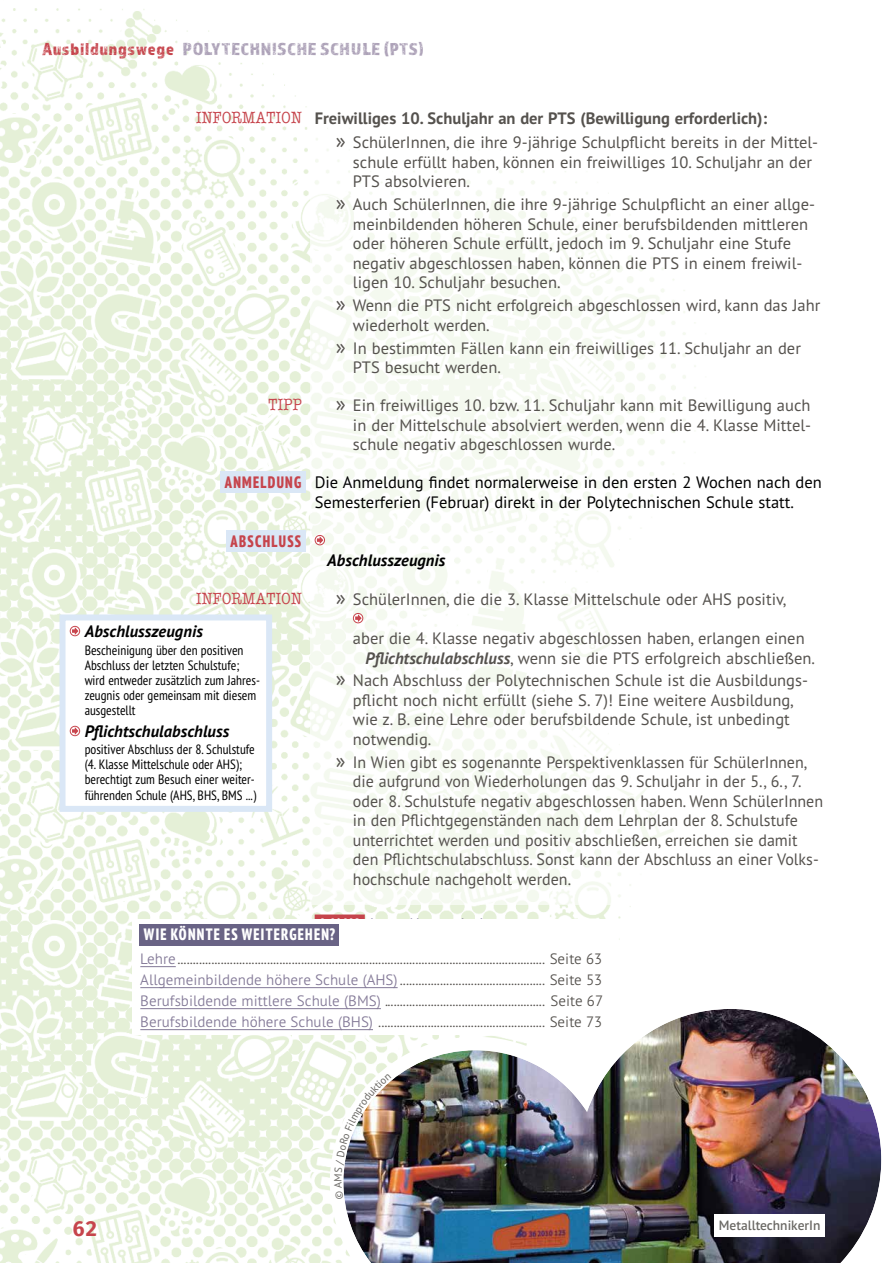
<style>
.page{position:relative;width:893px;height:1263px;background:#fff}
.page>*{position:absolute;margin:0;border:0;box-sizing:border-box;transform-origin:0 0}
.t1{font:700 21px "Fira Mono";color:#c6444c}
.t2{font:18px "Almaq Rough";letter-spacing:.04em;color:#ada2b8}
.t3{font:18px "Almaq Rough";letter-spacing:.04em;color:#c6444c}
.t4{font:16.5px/19.5px "PT Sans Pro";color:#55524e}
.P_Grundtexte_P_Grundtext_Standardeinzug_{font:16.5px/19.5px "PT Sans Pro";color:#000}
.H5_H6_Headlines_H5_Einrückung_Bold_DE{font:700 16.5px "PT Sans Pro";color:#55524e}
.P_Grundtexte_P_Grundtext_Standardeinzug_-2{font:italic 700 16.5px "PT Sans Pro";letter-spacing:.005em;color:#000}
.H4_Headlines_H4_Rausrückung_Information_{font:16.5px "American Typewriter";letter-spacing:.03em;color:#c6444c;scale:.85 1}
.H3_Headlines_H3_Wie_könnte_es_DE{font:800 condensed 16.5px "PT Sans Pro";letter-spacing:.08em;color:#fff}
.H4_Headlines_H4_Rausrückung_Einzeilig_DE{font:800 condensed 16.5px "PT Sans Pro";letter-spacing:.08em;color:#c6444c}
.P_Grundtexte_P_Wie_könnte_es_Grundtext_D{font:300 15px "PT Sans Pro";color:#55524e}
.t5{font:condensed 13.5px/15px "PT Sans Pro";color:#000}
.P_Grundtexte_P_Bildbeschreibung_DE{font:600 13.5px "PT Sans Pro";color:#6a6864}
.s1{font-size:21px}
.s2{font-weight:700;font-style:italic}
.s3{color:#837997}
</style>
<div class="page">
<img style="left:0;top:8px;width:631px;height:1255px">
<div style="left:310px;top:103px;width:522px;height:802px;background:linear-gradient(to right,#f9fcf7,#fff)"></div>
<div style="left:63px;top:617px;width:206px;height:192px;background:#fff"></div>
<div style="left:70px;top:626px;width:10px;height:10px;border:1px solid #c8454d;border-radius:50%"></div>
<svg style="left:72px;top:627px;width:6px;height:8px"></svg>
<div style="left:70px;top:726px;width:10px;height:10px;border:1px solid #c8454d;border-radius:50%"></div>
<svg style="left:72px;top:727px;width:6px;height:8px"></svg>
<div style="left:60px;top:614px;width:212px;height:198px;border:6px solid #dae7f6"></div>
<div style="left:221px;top:471px;width:85px;height:22px;background:#dae7f6"></div>
<div style="left:226px;top:530px;width:80px;height:21px;background:#dae7f6"></div>
<div style="left:315px;top:914px;width:50px;height:20px;background:#c6444c"></div>
<div style="left:132px;top:919px;width:483px;height:116px;background:#fff"></div>
<div style="left:139px;top:924px;width:200px;height:21px;background:#696385"></div>
<hr style="left:140px;top:966px;width:36px;height:1px;background:#837997">
<hr style="left:140px;top:987px;width:258px;height:1px;background:#837997">
<hr style="left:140px;top:1008px;width:241px;height:1px;background:#837997">
<hr style="left:140px;top:1029px;width:233px;height:1px;background:#837997">
<div style="left:315px;top:535px;width:10px;height:10px;border:1px solid #c8454d;border-radius:50%"></div>
<svg style="left:317px;top:536px;width:6px;height:8px"></svg>
<div style="left:353px;top:613px;width:10px;height:10px;border:1px solid #c8454d;border-radius:50%"></div>
<svg style="left:355px;top:614px;width:7px;height:8px"></svg>
<img style="left:323px;top:989px;width:559px;height:274px">
<div style="left:715px;top:1215px;width:110px;height:22px;background:#fff"></div>
<img style="left:334px;top:1073px;width:57px;height:126px">
<p class="t3" style="left:43px;top:38px;width:133px">Ausbildungswege</p>
<p class="t2" style="left:183px;top:38px;width:242px">POLYTECHNISCHE SCHULE (PTS)</p>
<h4 class="H4_Headlines_H4_Rausrückung_Information_" style="left:196px;top:105px;width:126px">INFORMATION</h4>
<h5 class="H5_H6_Headlines_H5_Einrückung_Bold_DE" style="left:315px;top:108px;width:454px">Freiwilliges 10. Schuljahr an der PTS (Bewilligung erforderlich):</h5>
<p class="t4" style="left:353px;top:132px;width:467px;text-indent:-17px"><span class="s1">»</span> SchülerInnen, die ihre 9-jährige Schulpflicht bereits in der Mittel&shy;schule erfüllt haben, können ein freiwilliges 10. Schuljahr an der<br>PTS absolvieren.</p>
<p class="t4" style="left:353px;top:194px;width:464px;text-indent:-17px"><span class="s1">»</span> Auch SchülerInnen, die ihre 9-jährige Schulpflicht an einer allge&shy;meinbildenden höheren Schule, einer berufsbildenden mittleren oder höheren Schule erfüllt, jedoch im 9. Schuljahr eine Stufe negativ abgeschlossen haben, können die PTS in einem freiwil&shy;ligen 10. Schuljahr besuchen.</p>
<p class="t4" style="left:353px;top:295px;width:469px;text-indent:-17px"><span class="s1">»</span> Wenn die PTS nicht erfolgreich abgeschlossen wird, kann das Jahr wiederholt werden.</p>
<p class="t4" style="left:353px;top:338px;width:449px;text-indent:-17px"><span class="s1">»</span> In bestimmten Fällen kann ein freiwilliges 11. Schuljahr an der<br>PTS besucht werden.</p>
<h4 class="H4_Headlines_H4_Rausrückung_Information_" style="left:268px;top:392px;width:41px">TIPP</h4>
<p class="t4" style="left:353px;top:395px;width:460px;text-align:justify;text-indent:-17px"><span class="s1">»</span> Ein freiwilliges 10. bzw. 11. Schuljahr kann mit Bewilligung auch in der Mittelschule absolviert werden, wenn die 4. Klasse Mittel&shy;schule negativ abgeschlossen wurde.</p>
<h4 class="H4_Headlines_H4_Rausrückung_Einzeilig_DE" style="left:225px;top:471px;width:78px">ANMELDUNG</h4>
<p class="P_Grundtexte_P_Grundtext_Standardeinzug_" style="left:315px;top:472px;width:509px">Die Anmeldung findet normalerweise in den ersten 2 Wochen nach den<br>Semesterferien (Februar) direkt in der Polytechnischen Schule statt.</p>
<h4 class="H4_Headlines_H4_Rausrückung_Einzeilig_DE" style="left:231px;top:530px;width:72px">ABSCHLUSS</h4>
<p class="P_Grundtexte_P_Grundtext_Standardeinzug_-2" style="left:327px;top:549px;width:120px">Abschlusszeugnis</p>
<h4 class="H4_Headlines_H4_Rausrückung_Information_" style="left:196px;top:586px;width:126px">INFORMATION</h4>
<p class="t4" style="left:336px;top:589px;width:452px"><span class="s1">»</span> SchülerInnen, die die 3. Klasse Mittelschule oder AHS positiv,</p>
<p class="t4" style="left:366px;top:628px;width:451px;text-indent:-13px">aber die 4. Klasse negativ abgeschlossen haben, erlangen einen<br><span class="s2">Pflichtschulabschluss</span>, wenn sie die PTS erfolgreich abschließen.</p>
<p class="t4" style="left:353px;top:670px;width:457px;text-indent:-17px"><span class="s1">»</span> Nach Abschluss der Polytechnischen Schule ist die Ausbildungs&shy;pflicht noch nicht erfüllt (siehe S. 7)! Eine weitere Ausbildung, wie z. B. eine Lehre oder berufsbildende Schule, ist unbedingt notwendig.</p>
<p class="t4" style="left:353px;top:752px;width:472px;text-indent:-17px"><span class="s1">»</span> In Wien gibt es sogenannte Perspektivenklassen für SchülerInnen, die aufgrund von Wiederholungen das 9. Schuljahr in der 5., 6., 7. oder 8. Schulstufe negativ abgeschlossen haben. Wenn SchülerInnen in den Pflichtgegenständen nach dem Lehrplan der 8. Schulstufe unterrichtet werden und positiv abschließen, erreichen sie damit den Pflichtschulabschluss. Sonst kann der Abschluss an einer Volks&shy;hochschule nachgeholt werden.</p>
<h3 class="H3_Headlines_H3_Wie_könnte_es_DE" style="left:144px;top:924px;width:193px">WIE KÖNNTE ES WEITERGEHEN?</h3>
<p class="P_Grundtexte_P_Wie_könnte_es_Grundtext_D" style="left:140px;top:949px;width:464px"><span class="s3">Lehre</span>....................................................................................................................... Seite 63</p>
<p class="P_Grundtexte_P_Wie_könnte_es_Grundtext_D" style="left:140px;top:970px;width:464px"><span class="s3">Allgemeinbildende höhere Schule (AHS)</span> ............................................... Seite 53</p>
<p class="P_Grundtexte_P_Wie_könnte_es_Grundtext_D" style="left:140px;top:991px;width:464px"><span class="s3">Berufsbildende mittlere Schule (BMS)</span> .................................................... Seite 67</p>
<p class="P_Grundtexte_P_Wie_könnte_es_Grundtext_D" style="left:140px;top:1012px;width:464px"><span class="s3">Berufsbildende höhere Schule (BHS)</span> ...................................................... Seite 73</p>
<p class="P_Grundtexte_P_Grundtext_Standardeinzug_-2" style="left:85px;top:621px;width:120px">Abschlusszeugnis</p>
<p class="t5" style="left:85px;top:642px;width:177px">Bescheinigung über den positiven<br>Abschluss der letzten Schulstufe; wird entweder zusätzlich zum Jahres&shy;zeugnis oder gemeinsam mit diesem ausgestellt</p>
<p class="P_Grundtexte_P_Grundtext_Standardeinzug_-2" style="left:85px;top:721px;width:146px">Pflichtschulabschluss</p>
<p class="t5" style="left:85px;top:742px;width:173px">positiver Abschluss der 8. Schulstufe (4. Klasse Mittelschule oder AHS); berechtigt zum Besuch einer weiter&shy;führenden Schule (AHS, BHS, BMS ...)</p>
<p class="t1" style="left:72px;top:1214px;width:27px">62</p>
<p class="P_Grundtexte_P_Bildbeschreibung_DE" style="left:719px;top:1216px;width:103px">MetalltechnikerIn</p>
</div>
